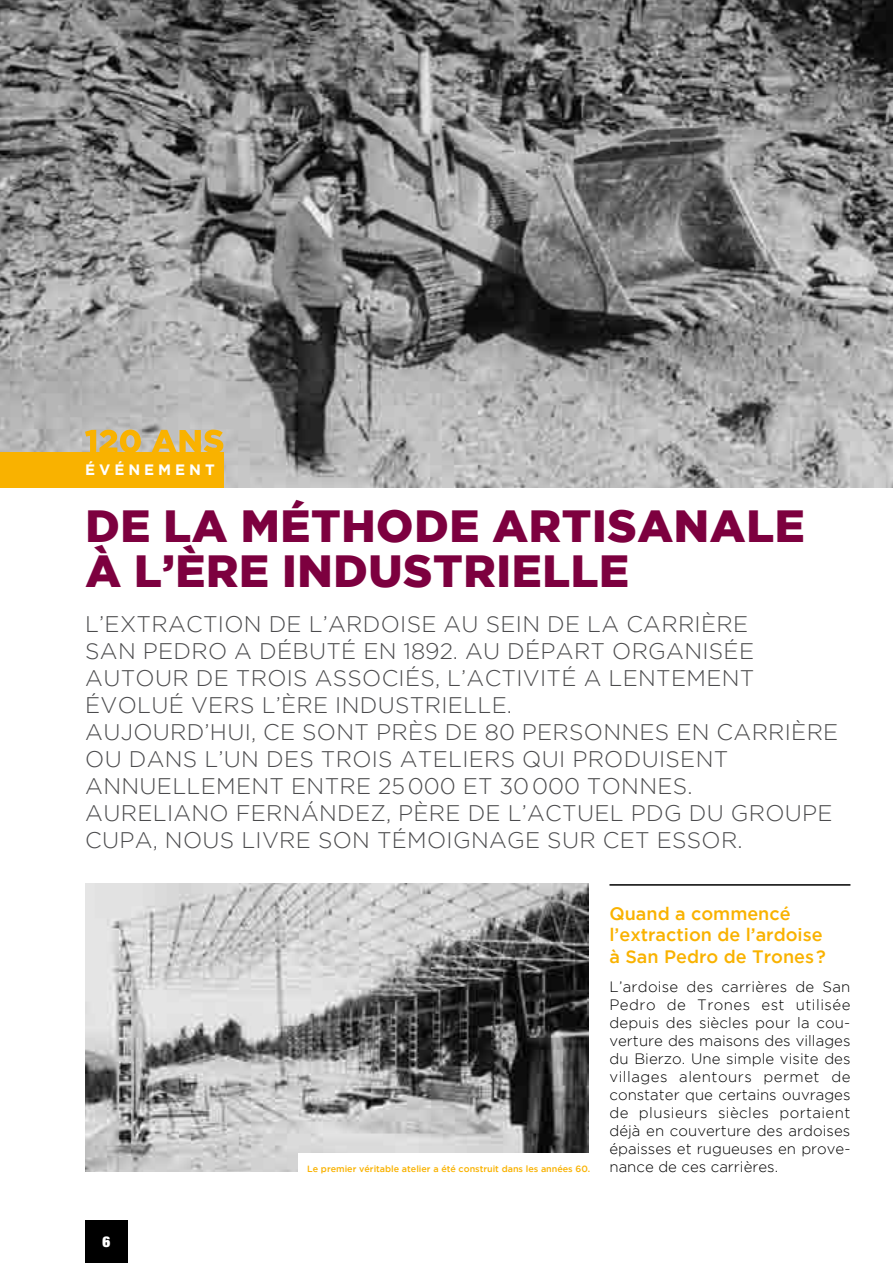
<style>
.page{position:relative;width:893px;height:1263px;background:#fff}
.page>*{position:absolute;margin:0;border:0;box-sizing:border-box;transform-origin:0 0}
.t1{font:900 45px "Gotham";letter-spacing:.015em;color:#7d003f}
.t2{font:300 22.5px/27px "Gotham";letter-spacing:.015em;color:#4b4b4d}
.t3{font:500 18px/21.6px "Gotham";color:#f9b200}
.t4{font:300 15px/18px "Gotham";color:#000;text-align:justify}
.t5{font:700 15px "Gotham";letter-spacing:.265em;color:#fff}
.t6{font:900 expanded 15px "Helvetica Neue LT";color:#fff}
.t7{font:500 9px "Gotham";color:#f9b200}
</style>
<div class="page">
<div style="left:85px;top:1220px;width:43px;height:43px;background:#000"></div>
<hr style="left:609px;top:884px;width:241px;height:2px;background:#000">
<img style="left:0;top:0;width:893px;height:488px">
<img style="left:85px;top:884px;width:503px;height:288px">
<div style="left:0;top:452px;width:223px;height:36px;background:#f9b200"></div>
<svg style="left:85px;top:430px;width:138px;height:22px;background:#ddb656"></svg>
<div style="left:299px;top:1154px;width:300px;height:26px;background:#fff"></div>
<p class="t5" style="left:85px;top:461px;width:131px">ÉVÉN EMEN T</p>
<h1 class="t1" style="left:85px;top:500px;width:326px">DE LA MÉTHODE</h1>
<h1 class="t1" style="left:492px;top:500px;width:180px">ARTISANALE</h1>
<h1 class="t1" style="left:85px;top:545px;width:225px">À L’ÈRE IND</h1>
<h1 class="t1" style="left:368px;top:545px;width:155px">USTRIELLE</h1>
<p class="t2" style="left:85px;top:610px;width:664px">L’EXTRACTION DE L’ARDOISE AU SEIN DE LA CARRIÈRE<br>SAN PEDRO A DÉBUT</p>
<p class="t2" style="left:85px;top:637px;width:671px;text-indent:256px">É EN 1892. AU DÉPART ORGANISÉE<br>AUTOU R DE TROIS ASSOCIÉS, L’ACTIVITÉ A LENTEMENT<br>ÉVOLU É VERS L’ÈRE INDUSTRIELLE.<br>AUJOU RD’HUI</p>
<p class="t2" style="left:85px;top:718px;width:751px;text-indent:591px">EN CARRI ÈRE<br>OU DANS L’U N DES TROIS ATELIERS QU I PRODU ISENT<br>ANNUELLEMENT</p>
<p class="t2" style="left:251px;top:718px;width:369px">, CE SONT PRÈS DE 80 PERSONNES</p>
<p class="t2" style="left:291px;top:772px;width:16px">ENT</p>
<p class="t2" style="left:340px;top:772px;width:299px">RE 25000 ET 30000 TONNES</p>
<p class="t2" style="left:687px;top:772px;width:7px">.</p>
<p class="t2" style="left:85px;top:799px;width:563px">AU RELIANO FERNÁNDEZ, PÈRE DE L’ACTU EL PDG</p>
<p class="t2" style="left:689px;top:799px;width:145px">DU GROU PE</p>
<p class="t2" style="left:85px;top:826px;width:309px">CU PA, NOUS LIVRE SON TÉMOIGNAGE</p>
<p class="t2" style="left:547px;top:826px;width:197px">SUR CET ESSOR.</p>
<p class="t6" style="left:103px;top:1232px;width:9px">6</p>
<p class="t7" style="left:307px;top:1163px;width:285px">Le premier véritable atelier a été construit dans les années 60.</p>
<p class="t3" style="left:609px;top:902px;width:218px">Quand a commencé l’extraction de l’ardoise à San Pedro de Trones?</p>
<p class="t4" style="left:609px;top:977px;width:243px">L’ARDOISE DES CARRIÈRES DE SAN PEDRO DE TRONES EST UTILISÉE DEPUIS DES SIÈCLES POUR LA COU-VERTURE DES MAISONS DES VILLAGES DU BIERZO. UNE SIMPLE VISITE DES VILLAGES ALENTOURS PERMET DE CONSTATER QUE CERTAINS OUVRAGES DE PLUSIEURS SIÈCLES PORTAIENT DÉJÀ EN COUVERTURE DES ARDOISES ÉPAISSES ET RUGUEUSES EN PROVE-NANCE DE CES CARRIÈRES.</p>
</div>
